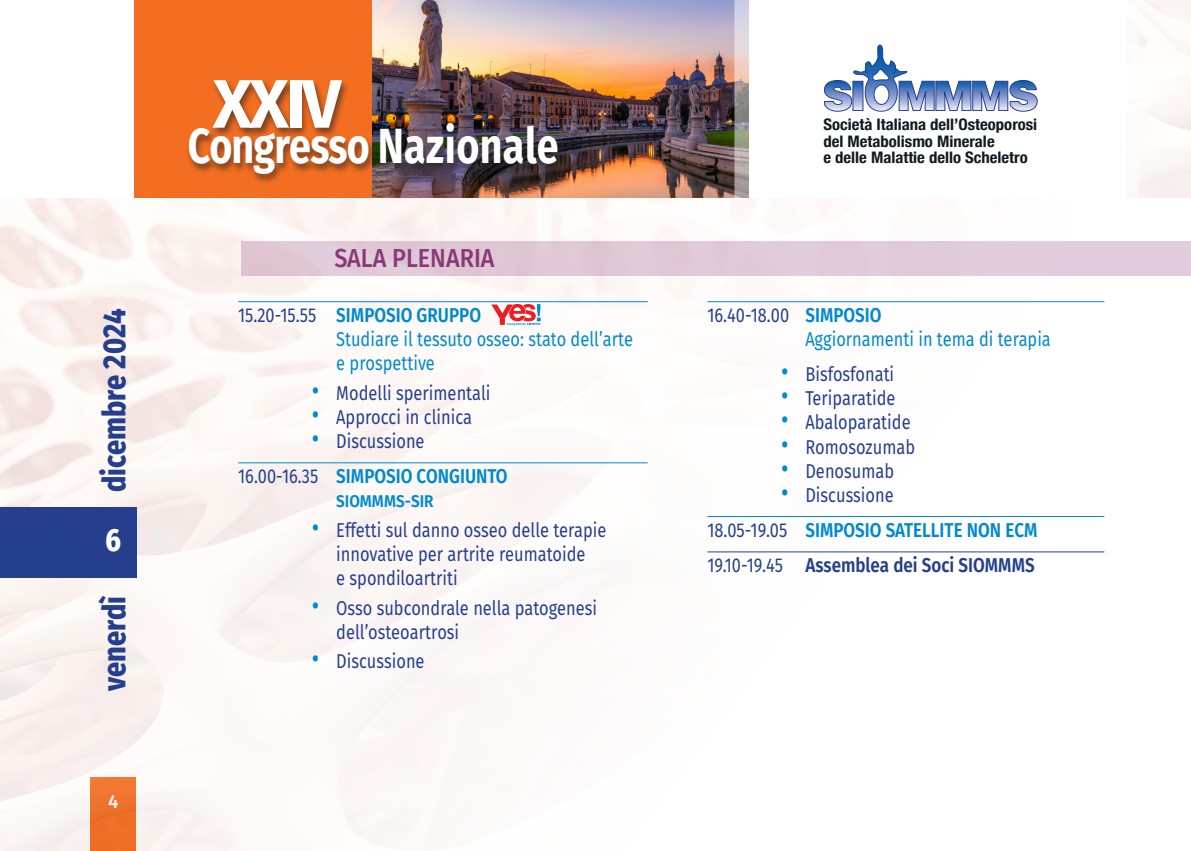
<style>
.page{position:relative;width:1191px;height:851px;background:#fff}
.page>*{position:absolute;margin:0;border:0;box-sizing:border-box;transform-origin:0 0}
.t1{font:700 68.6px "Fira Sans";color:#fff}
.t2{font:700 49.4px "Fira Sans";letter-spacing:-.01em;color:#fff;scale:.8 1}
.t3{font:800 32px "Fira Sans";color:#253f8e;scale:.85 1}
.t4{font:800 32px "Fira Sans";color:#fff;scale:.85 1}
.t5{font:500 26px "Fira Sans";color:#893878;scale:.9 1}
.t6{font:20px/24px "Fira Sans";color:#253f8e;scale:.82 1}
.t7{font:600 20px "Fira Sans";color:#0089cf;scale:.85 1}
.t8{font:20px/24px "Fira Sans";color:#0089cf;scale:.82 1}
.t9{font:600 20px "Fira Sans";color:#253f8e;scale:.85 1}
.t10{font:500 19px "Fira Sans";color:#fff}
.t11{font:600 17px "Fira Sans";color:#0089cf;scale:.9 1}
.t12{font:700 condensed 15.8px/16.4px "Helvetica Neue";color:#101a21;scale:1.05 1}
.s1{font-weight:400;color:#253f8e}
.s2{font-size:28px;color:#0089cf}
.s3{font-weight:600;color:#0089cf}
.s4{font-weight:400}
</style>
<div class="page">
<div style="left:135px;top:0;width:771px;height:198px;background:#f36e21"></div>
<img style="left:373px;top:0;width:361px;height:198px">
<div style="left:186px;top:122px;width:380px;height:62px;background:#231f20;opacity:.58"></div>
<svg style="left:734px;top:0;width:405px;height:198px"></svg>
<div style="left:749px;top:0;width:377px;height:202px;background:#fff"></div>
<div style="left:210px;top:79px;width:140px;height:60px;background:#231f20;opacity:.58"></div>
<svg style="left:824px;top:44px;width:214px;height:68px"></svg>
<img style="left:0;top:198px;width:1067px;height:652px">
<div style="left:0;top:507px;width:136px;height:71px;background:#253f8e"></div>
<hr style="left:238px;top:301px;width:409px;height:1px;background:#0089cf">
<hr style="left:238px;top:462px;width:409px;height:1px;background:#0089cf">
<hr style="left:707px;top:301px;width:397px;height:1px;background:#0089cf">
<hr style="left:707px;top:516px;width:397px;height:1px;background:#0089cf">
<hr style="left:707px;top:551px;width:397px;height:1px;background:#253f8e">
<svg style="left:491px;top:304px;width:49px;height:21px"></svg>
<div style="left:241px;top:241px;width:950px;height:34px;background:#e1cad9"></div>
<h3 class="t3" style="left:86px;top:491px;width:217px;rotate:-90deg">dicembre 2024</h3>
<p class="t4" style="left:106px;top:511px;width:20px">6</p>
<p class="t3" style="left:86px;top:690px;width:113px;rotate:-90deg">venerdì</p>
<p class="t10" style="left:108px;top:786px;width:12px">4</p>
<h1 class="t1" style="left:213px;top:46px;width:130px">XXIV</h1>
<h2 class="t2" style="left:188px;top:104px;width:465px">Congresso Nazionale</h2>
<p class="t5" style="left:334px;top:237px;width:179px">SALA PLENARIA</p>
<p class="t7" style="left:238px;top:298px;width:287px"><span class="s1">15.20-15.55</span> SIMPOSIO GRUPPO</p>
<p class="t8" style="left:336px;top:326px;width:363px">Studiare il tessuto osseo: stato dell’arte e prospettive</p>
<p class="t6" style="left:312px;top:380px;width:219px"><span class="s2">•</span> Modelli sperimentali</p>
<p class="t6" style="left:312px;top:404px;width:197px"><span class="s2">•</span> Approcci in clinica</p>
<p class="t6" style="left:312px;top:428px;width:139px"><span class="s2">•</span> Discussione</p>
<p class="t7" style="left:238px;top:459px;width:318px"><span class="s1">16.00-16.35</span> SIMPOSIO CONGIUNTO</p>
<p class="t11" style="left:336px;top:487px;width:110px">SIOMMMS-SIR</p>
<p class="t6" style="left:336px;top:517px;width:331px;text-indent:-24px"><span class="s2">•</span> Effetti sul danno osseo delle terapie innovative per artrite reumatoide<br>e spondiloartriti</p>
<p class="t6" style="left:336px;top:595px;width:320px;text-indent:-24px"><span class="s2">•</span> Osso subcondrale nella patogenesi dell’osteoartrosi</p>
<p class="t6" style="left:312px;top:648px;width:139px"><span class="s2">•</span> Discussione</p>
<p class="t12" style="left:823px;top:115px;width:205px">Società Italiana dell’Osteoporosi del Metabolismo Minerale<br>e delle Malattie dello Scheletro</p>
<p class="t6" style="left:707px;top:302px;width:214px">16.40-18.00 <span class="s3">SIMPOSIO</span></p>
<p class="t8" style="left:805px;top:326px;width:301px">Aggiornamenti in tema di terapia</p>
<p class="t6" style="left:781px;top:362px;width:139px"><span class="s2">•</span> Bisfosfonati</p>
<p class="t6" style="left:781px;top:386px;width:141px"><span class="s2">•</span> Teriparatide</p>
<p class="t6" style="left:781px;top:410px;width:159px"><span class="s2">•</span> Abaloparatide</p>
<p class="t6" style="left:781px;top:434px;width:165px"><span class="s2">•</span> Romosozumab</p>
<p class="t6" style="left:781px;top:458px;width:139px"><span class="s2">•</span> Denosumab</p>
<p class="t6" style="left:781px;top:482px;width:139px"><span class="s2">•</span> Discussione</p>
<p class="t7" style="left:707px;top:513px;width:390px"><span class="s1">18.05-19.05</span> SIMPOSIO SATELLITE NON ECM</p>
<p class="t9" style="left:707px;top:548px;width:387px"><span class="s4">19.10-19.45</span> Assemblea dei Soci SIOMMMS</p>
</div>
